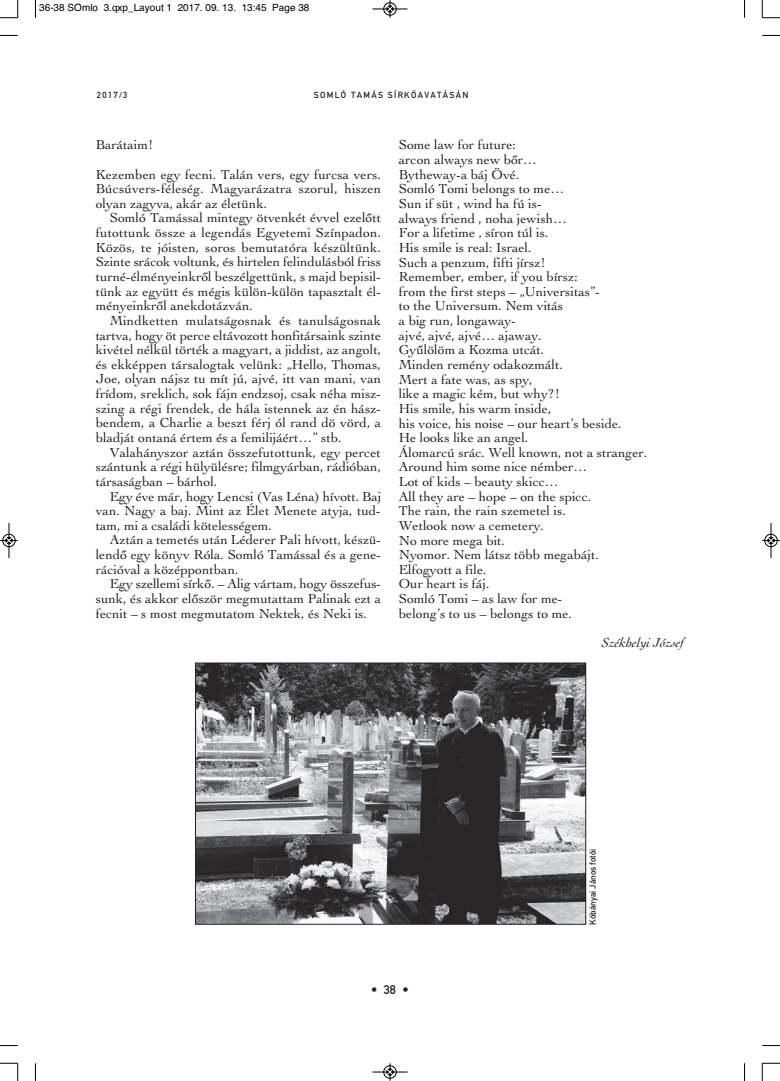
<style>
.page{position:relative;width:780px;height:1081px;background:#fff}
.page>*{position:absolute;margin:0;border:0;box-sizing:border-box;transform-origin:0 0}
.t1{font:13.75px/14.6px "Cochin H";color:#231f20;text-align:justify}
.t2{font:italic 13.75px "Cochin";color:#231f20}
.t3{font:12.5px "DIN Mitte H";color:#231f20}
.t4{font:10px "Helvetica";color:#000}
.t5{font:8.75px "DIN Mitte H";letter-spacing:.15em;color:#231f20}
.t6{font:8.75px "DIN Mitte H";color:#231f20}
</style>
<div class="page">
<img style="left:197px;top:665px;width:387px;height:257px">
<div style="left:195px;top:663px;width:391px;height:261px;border:1px solid #231f20"></div>
<svg style="left:35px;top:0;width:1px;height:18px"></svg>
<svg style="left:0;top:35px;width:18px;height:1px"></svg>
<svg style="left:744px;top:0;width:1px;height:18px"></svg>
<svg style="left:762px;top:35px;width:18px;height:1px"></svg>
<svg style="left:35px;top:1063px;width:1px;height:18px"></svg>
<svg style="left:0;top:1045px;width:18px;height:1px"></svg>
<svg style="left:744px;top:1063px;width:1px;height:18px"></svg>
<svg style="left:762px;top:1045px;width:18px;height:1px"></svg>
<svg style="left:0;top:0;width:19px;height:19px"></svg>
<svg style="left:761px;top:0;width:19px;height:19px"></svg>
<svg style="left:0;top:1063px;width:19px;height:18px"></svg>
<svg style="left:761px;top:1063px;width:19px;height:18px"></svg>
<div style="left:383px;top:2px;width:13px;height:14px;border:1px solid #fff;border-radius:50%"></div>
<hr style="left:372px;top:9px;width:35px;height:1px;background:#000">
<div style="left:383px;top:3px;width:13px;height:12px;border:1px solid #000;border-radius:50%"></div>
<svg style="left:387px;top:0;width:6px;height:18px"></svg>
<hr style="left:372px;top:1072px;width:35px;height:1px;background:#000">
<div style="left:383px;top:1065px;width:13px;height:13px;border:1px solid #000;border-radius:50%"></div>
<svg style="left:387px;top:1063px;width:6px;height:17px"></svg>
<div style="left:2px;top:534px;width:14px;height:13px;border:1px solid #fff;border-radius:50%"></div>
<hr style="left:9px;top:523px;width:1px;height:35px;background:#000">
<div style="left:3px;top:534px;width:12px;height:13px;border:1px solid #000;border-radius:50%"></div>
<svg style="left:0;top:537px;width:18px;height:7px"></svg>
<hr style="left:770px;top:523px;width:1px;height:35px;background:#000">
<div style="left:764px;top:534px;width:13px;height:13px;border:1px solid #000;border-radius:50%"></div>
<svg style="left:762px;top:537px;width:17px;height:7px"></svg>
<p class="t4" style="left:39px;top:4px;width:272px">36-38 SOmlo 3.qxp_Layout 1 2017. 09. 13. 13:45 Page 38</p>
<p class="t5" style="left:97px;top:92px;width:32px">2017/3</p>
<p class="t5" style="left:314px;top:92px;width:156px">SOMLÓ TAMÁS SÍRKÔAVATÁSÁN</p>
<p class="t1" style="left:96px;top:131px;width:287px;line-height:29.2px">Barátaim!<br>Kezemben egy fecni. Talán vers, egy furcsa vers.</p>
<p class="t1" style="left:96px;top:183px;width:287px">Búcsúvers-féleség. Magyarázatra szorul, hiszen olyan zagyva, akár az életünk.</p>
<p class="t1" style="left:96px;top:212px;width:287px;text-indent:14px">Somló Tamással mintegy ötvenkét évvel ezelôtt futottunk össze a legendás Egyetemi Színpadon.<br>Közös, te jóisten, soros bemutatóra készültünk.<br>Szinte srácok voltunk, és hirtelen felindulásból friss turné-élményeinkrôl beszélgettünk, s majd bepisil&shy;tünk az együtt és mégis külön-külön tapasztalt él&shy;ményeinkrôl anekdotázván.</p>
<p class="t1" style="left:96px;top:314px;width:287px;text-indent:14px">Mindketten mulatságosnak és tanulságosnak tartva, hogy öt perce eltávozott honfitársaink szinte kivétel nélkül törték a magyart, a jiddist, az angolt, és ekképpen társalogtak velünk: „Hello, Thomas, Joe, olyan nájsz tu mít jú, ajvé, itt van mani, van frídom, sreklich, sok fájn endzsoj, csak néha misz&shy;szing a régi frendek, de hála istennek az én hász&shy;bendem, a Charlie a beszt férj ól rand dö vörd, a bladját ontaná értem és a femilijáért…” stb.</p>
<p class="t1" style="left:96px;top:446px;width:287px;text-indent:14px">Valahányszor aztán összefutottunk, egy percet szántunk a régi hülyülésre; filmgyárban, rádióban, társaságban – bárhol.</p>
<p class="t1" style="left:96px;top:490px;width:287px;text-indent:14px">Egy éve már, hogy Lencsi (Vas Léna) hívott. Baj van. Nagy a baj. Mint az Élet Menete atyja, tud&shy;tam, mi a családi kötelességem.</p>
<p class="t1" style="left:96px;top:534px;width:287px;text-indent:14px">Aztán a temetés után Léderer Pali hívott, készü&shy;lendô egy könyv Róla. Somló Tamással és a gene&shy;rációval a középpontban.</p>
<p class="t1" style="left:96px;top:578px;width:287px;text-indent:14px">Egy szellemi sírkô. – Alig vártam, hogy összefus&shy;sunk, és akkor elôször megmutattam Palinak ezt a fecnit – s most megmutatom Nektek, és Neki is.</p>
<p class="t1" style="left:399px;top:139px;width:250px;text-align:left">Some law for future:<br>arcon always new bôr…<br>Bytheway-a báj Övé.<br>Somló Tomi belongs to me…<br>Sun if süt , wind ha fú is-<br>always friend , noha jewish…<br>For a lifetime , síron túl is.<br>His smile is real: Israel.<br>Such a penzum, fifti jírsz!<br>Remember, ember, if you bírsz:<br>from the first steps – „Universitas”-<br>to the Universum. Nem vitás<br>a big run, longaway-<br>ajvé, ajvé, ajvé… ajaway.<br>Gyûlölöm a Kozma utcát.<br>Minden remény odakozmált.<br>Mert a fate was, as spy,<br>like a magic kém, but why?!<br>His smile, his warm inside,<br>his voice, his noise – our heart’s beside.<br>He looks like an angel.<br>Álomarcú srác. Well known, not a stranger.<br>Around him some nice némber…<br>Lot of kids – beauty skicc…<br>All they are – hope – on the spicc.<br>The rain, the rain szemetel is.<br>Wetlook now a cemetery.<br>No more mega bit.<br>Nyomor. Nem látsz több megabájt.<br>Elfogyott a file.<br>Our heart is fáj.<br>Somló Tomi – as law for me-<br>belong’s to us – belongs to me.</p>
<p class="t2" style="left:601px;top:637px;width:84px">Székhelyi József</p>
<p class="t6" style="left:589px;top:924px;width:77px;rotate:-90deg">Kôbányai János fotói</p>
<p class="t3" style="left:371px;top:984px;width:39px">•38•</p>
</div>
